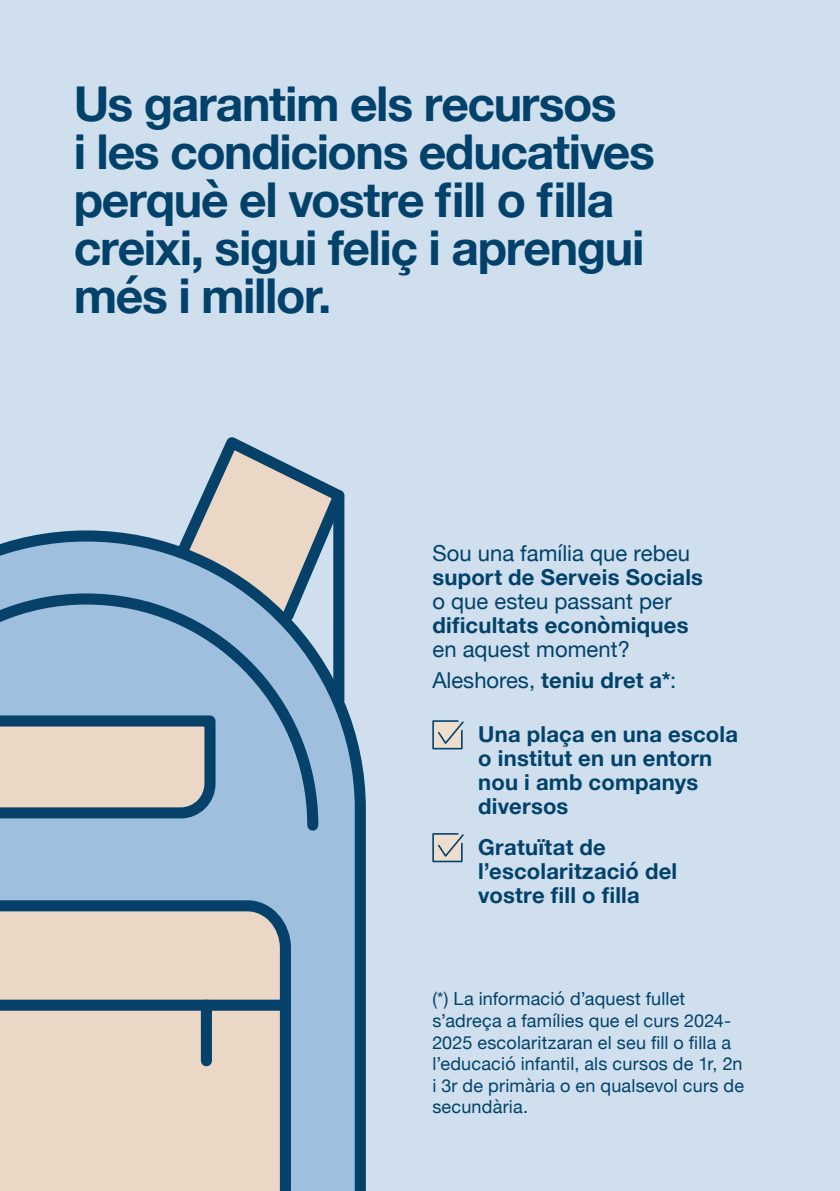
<style>
.page{position:relative;width:840px;height:1191px;background:#fff}
.page>*{position:absolute;margin:0;border:0;box-sizing:border-box;transform-origin:0 0}
.t1{font:700 48px/48px "Helvetica Neue";letter-spacing:-.03em;color:#02426a}
.t2{font:700 22px/24px "Helvetica Neue";letter-spacing:.01em;color:#02426a}
.t3{font:22px/30.8px "Helvetica Neue";color:#02426a}
.t4{font:18px/21.6px "Helvetica Neue";letter-spacing:.01em;color:#02426a}
.s1{font-weight:700}
</style>
<div class="page">
<div style="left:0;top:0;width:839px;height:1191px;background:#cfdfee"></div>
<svg style="left:432px;top:720px;width:32px;height:30px"></svg>
<svg style="left:432px;top:833px;width:32px;height:30px"></svg>
<svg style="left:183px;top:437px;width:162px;height:99px"></svg>
<div style="left:333px;top:495px;width:11px;height:205px;background:#064169"></div>
<svg style="left:0;top:536px;width:366px;height:655px;background:#90b0cc"></svg>
<svg style="left:0;top:599px;width:324px;height:237px;background:#8db1d1"></svg>
<svg style="left:0;top:894px;width:296px;height:297px;background:#d5cac0"></svg>
<div style="left:0;top:999px;width:285px;height:11px;background:#064169"></div>
<svg style="left:0;top:710px;width:221px;height:114px;background:#aeb2b4"></svg>
<div style="left:201px;top:1005px;width:11px;height:55px;background:#064169"></div>
<h1 class="t1" style="left:74px;top:81px;width:582px">Us garantim els recursos<br>i les condicions educatives perquè el vostre fill o filla creixi, sigui feliç i aprengui més i millor.</h1>
<p class="t3" style="left:432px;top:539px;width:259px">Sou una família que rebeu</p>
<p class="t2" style="left:432px;top:566px;width:272px">suport de Serveis Socials</p>
<p class="t3" style="left:432px;top:587px;width:241px">o que esteu passant per</p>
<p class="t2" style="left:432px;top:614px;width:257px">dificultats econòmiques</p>
<p class="t3" style="left:432px;top:635px;width:245px">en aquest moment?<br>Aleshores, <span class="s1">teniu dret a*</span>:</p>
<p class="t2" style="left:478px;top:722px;width:261px">Una plaça en una escola o institut en un entorn nou i amb companys diversos</p>
<p class="t2" style="left:478px;top:835px;width:200px">Gratuïtat de l’escolarització del vostre fill o filla</p>
<p class="t4" style="left:432px;top:989px;width:313px">(*) La informació d’aquest fullet s’adreça a famílies que el curs 2024- 2025 escolaritzaran el seu fill o filla a l’educació infantil, als cursos de 1r, 2n i 3r de primària o en qualsevol curs de secundària.</p>
</div>
